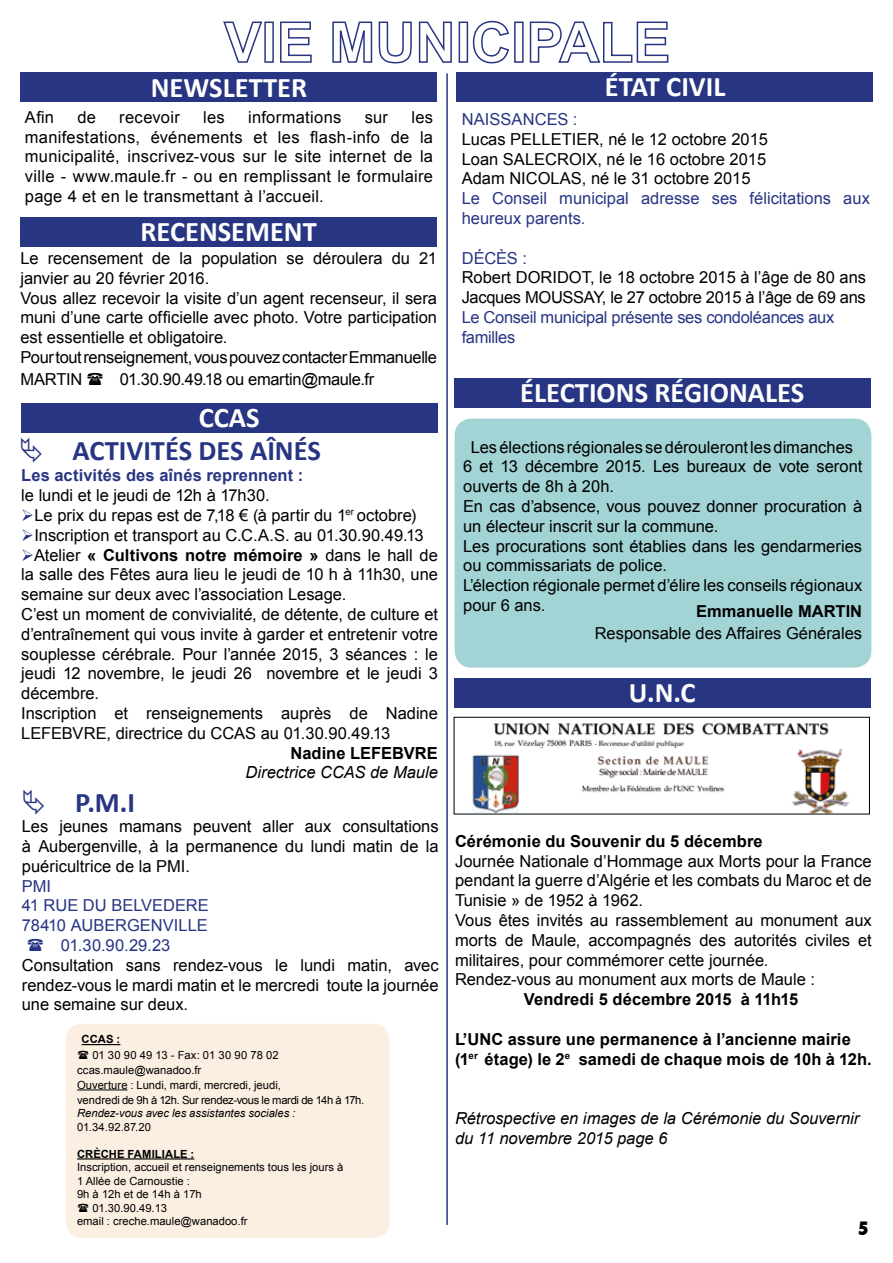
<style>
.page{position:relative;width:893px;height:1263px;background:#fff}
.page>*{position:absolute;margin:0;border:0;box-sizing:border-box;transform-origin:0 0}
.t1{font:700 28.5px "Calibri";color:#fff}
.t2{font:700 28.5px "Calibri";color:#283583}
.t3{font:800 condensed 18px "Futura";color:#000}
.t4{font:italic 16.65px "Arial";color:#000}
.t5{font:700 16.65px "Arial";letter-spacing:.005em;color:#000}
.t6{font:16.5px/19.8px "Arial";color:#000}
.t7{font:700 16.5px/19.8px "Arial";letter-spacing:.005em;color:#000}
.t8{font:16.5px/19.8px "Arial";color:#283583}
.t9{font:16.5px/19.8px "Arial";letter-spacing:-.02em;color:#000}
.t10{font:italic 16.5px/19.8px "Arial";color:#000}
.t11{font:16.5px/19.8px "Arial";letter-spacing:-.02em;color:#283583}
.t12{font:700 16.5px "Arial";letter-spacing:.005em;color:#283583}
.t13{font:16.5px "Arial";letter-spacing:.02em;color:#000}
.t14{font:11.25px/15.1px "Arial";color:#000}
.t15{font:italic 11.25px "Arial";color:#000}
.t16{font:700 11.25px "Arial";letter-spacing:.005em;color:#000}
.s1{color:#283583}
.s2{font-weight:700}
</style>
<div class="page">
<hr style="left:446px;top:73px;width:2px;height:1152px;background:#283583">
<svg style="left:223px;top:21px;width:40px;height:42px"></svg>
<div style="left:264px;top:22px;width:10px;height:41px;border:2px solid #283583"></div>
<svg style="left:280px;top:21px;width:32px;height:42px"></svg>
<svg style="left:332px;top:21px;width:120px;height:43px"></svg>
<div style="left:459px;top:22px;width:9px;height:41px;border:2px solid #283583"></div>
<svg style="left:472px;top:20px;width:37px;height:44px"></svg>
<div style="left:514px;top:22px;width:10px;height:41px;border:2px solid #283583"></div>
<svg style="left:529px;top:21px;width:140px;height:42px"></svg>
<div style="left:66px;top:1024px;width:324px;height:214px;background:#fbefe2;border-radius:16px"></div>
<hr style="left:82px;top:1044px;width:38px;height:1px;background:#000">
<hr style="left:77px;top:1089px;width:50px;height:1px;background:#000">
<hr style="left:77px;top:1158px;width:117px;height:1px;background:#000">
<div style="left:21px;top:403px;width:416px;height:30px;background:#283583"></div>
<img style="left:472px;top:722px;width:378px;height:90px">
<div style="left:454px;top:717px;width:416px;height:97px;border:1px solid #000"></div>
<div style="left:454px;top:678px;width:417px;height:30px;background:#283583"></div>
<div style="left:21px;top:73px;width:416px;height:29px;background:#283583"></div>
<div style="left:21px;top:217px;width:416px;height:30px;background:#283583"></div>
<div style="left:454px;top:379px;width:417px;height:29px;background:#283583"></div>
<div style="left:457px;top:72px;width:416px;height:30px;background:#283583"></div>
<div style="left:455px;top:419px;width:416px;height:249px;background:#a2d3d5;border-radius:17px"></div>
<h1 class="t1" style="left:151px;top:69px;width:158px">NEWSLETTER</h1>
<p class="t6" style="left:25px;top:107px;width:31px">Afin</p>
<p class="t6" style="left:77px;top:107px;width:20px">de</p>
<p class="t13" style="left:119px;top:106px;width:62px">recevoir</p>
<p class="t6" style="left:203px;top:107px;width:23px">les</p>
<p class="t13" style="left:248px;top:106px;width:95px">informations</p>
<p class="t6" style="left:365px;top:107px;width:25px">sur</p>
<p class="t6" style="left:25px;top:107px;width:410px;text-align:justify;text-indent:386px">les manifestations, événements et les flash-info de la municipalité, inscrivez-vous sur le site internet de la ville - www.maule.fr - ou en remplissant le formulaire page 4 et en le transmettant à l’accueil.</p>
<h1 class="t1" style="left:140px;top:213px;width:178px">RECENSEMENT</h1>
<p class="t6" style="left:20px;top:248px;width:418px">Le recensement de la population se déroulera du 21 janvier au 20 février 2016.<br>Vous allez recevoir la visite d’un agent recenseur, il sera muni d’une carte officielle avec photo. Votre participation est essentielle et obligatoire.<br>Pour tout renseignement, vous pouvez contacter Emmanuelle</p>
<p class="t6" style="left:20px;top:370px;width:63px">MARTIN</p>
<p class="t9" style="left:120px;top:370px;width:256px">01.30.90.49.18 ou emartin@maule.fr</p>
<h1 class="t1" style="left:199px;top:400px;width:62px">CCAS</h1>
<h1 class="t2" style="left:73px;top:432px;width:250px">ACTIVITÉS DES AÎNÉS</h1>
<p class="t12" style="left:21px;top:465px;width:284px">Les activités des aînés reprennent :</p>
<p class="t6" style="left:21px;top:486px;width:250px">le lundi et le jeudi de 12h à 17h30.</p>
<p class="t6" style="left:21px;top:505px;width:397px"><span class="s1">➢</span>Le prix du repas est de 7,18 € (à partir du 1<sup>er</sup> octobre)</p>
<p class="t6" style="left:21px;top:525px;width:404px"><span class="s1">➢</span>Inscription et transport au C.C.A.S. au 01.30.90.49.13</p>
<p class="t6" style="left:21px;top:545px;width:418px"><span class="s1">➢</span>Atelier <span class="s2">« Cultivons notre mémoire »</span> dans le hall de la salle des Fêtes aura lieu le jeudi de 10 h à 11h30, une semaine sur deux avec l’association Lesage.<br>C’est un moment de convivialité, de détente, de culture et d’entraînement qui vous invite à garder et entretenir votre souplesse cérébrale. Pour l’année 2015, 3 séances : le jeudi 12 novembre, le jeudi 26 novembre et le jeudi 3 décembre.<br>Inscription et renseignements auprès de Nadine LEFEBVRE, directrice du CCAS au 01.30.90.49.13</p>
<p class="t5" style="left:290px;top:742px;width:149px">Nadine LEFEBVRE</p>
<p class="t4" style="left:246px;top:762px;width:194px">Directrice CCAS de Maule</p>
<h1 class="t2" style="left:75px;top:784px;width:61px">P.M.I</h1>
<p class="t6" style="left:22px;top:817px;width:418px;text-align:justify">Les jeunes mamans peuvent aller aux consultations à Aubergenville, à la permanence du lundi matin de la puéricultrice de la PMI.</p>
<p class="t8" style="left:22px;top:876px;width:31px">PMI</p>
<p class="t8" style="left:22px;top:896px;width:189px">41 RUE DU BELVEDERE</p>
<p class="t8" style="left:22px;top:916px;width:187px">78410 AUBERGENVILLE</p>
<p class="t8" style="left:61px;top:935px;width:111px">01.30.90.29.23</p>
<p class="t6" style="left:22px;top:955px;width:418px;text-align:justify">Consultation sans rendez-vous le lundi matin, avec rendez-vous le mardi matin et le mercredi toute la journée une semaine sur deux.</p>
<p class="t16" style="left:82px;top:1032px;width:40px">CCAS :</p>
<p class="t14" style="left:77px;top:1047px;width:289px;text-indent:15px">01 30 90 49 13 - Fax: 01 30 90 78 02 ccas.maule@wanadoo.fr<br>Ouverture : Lundi, mardi, mercredi, jeudi,<br>vendredi de 9h à 12h. Sur rendez-vous le mardi de 14h à 17h.</p>
<p class="t15" style="left:77px;top:1106px;width:220px">Rendez-vous avec les assistantes sociales :</p>
<p class="t14" style="left:77px;top:1119px;width:76px">01.34.92.87.20</p>
<p class="t16" style="left:77px;top:1146px;width:119px">CRÈCHE FAMILIALE :</p>
<p class="t14" style="left:77px;top:1160px;width:268px">Inscription, accueil et renseignements tous les jours à</p>
<p class="t14" style="left:77px;top:1173px;width:114px">1 Allée de Carnoustie :</p>
<p class="t14" style="left:77px;top:1187px;width:126px">9h à 12h et de 14h à 17h</p>
<p class="t14" style="left:92px;top:1200px;width:76px">01.30.90.49.13</p>
<p class="t14" style="left:77px;top:1214px;width:172px">email : creche.maule@wanadoo.fr</p>
<h1 class="t1" style="left:605px;top:69px;width:122px">ÉTAT CIVIL</h1>
<p class="t8" style="left:462px;top:109px;width:117px">NAISSANCES :</p>
<p class="t6" style="left:462px;top:129px;width:308px;text-align:justify">Lucas PELLETIER, né le 12 octobre 2015<br>Loan SALECROIX, né le 16 octobre 2015<br>Adam NICOLAS, né le 31 octobre 2015</p>
<p class="t8" style="left:462px;top:189px;width:410px">Le Conseil municipal adresse ses félicitations aux heureux parents.</p>
<p class="t8" style="left:462px;top:248px;width:67px">DÉCÈS :</p>
<p class="t9" style="left:462px;top:268px;width:406px">Robert DORIDOT, le 18 octobre 2015 à l’âge de 80 ans<br>Jacques MOUSSAY, le 27 octobre 2015 à l’âge de 69 ans</p>
<p class="t11" style="left:462px;top:307px;width:374px">Le Conseil municipal présente ses condoléances aux familles</p>
<h1 class="t1" style="left:520px;top:374px;width:286px">ÉLECTIONS RÉGIONALES</h1>
<p class="t6" style="left:463px;top:437px;width:401px;text-indent:8px">Les élections régionales se dérouleront les dimanches 6 et 13 décembre 2015. Les bureaux de vote seront ouverts de 8h à 20h.<br>En cas d’absence, vous pouvez donner procuration à un électeur inscrit sur la commune.<br>Les procurations sont établies dans les gendarmeries ou commissariats de police.<br>L’élection régionale permet d’élire les conseils régionaux pour 6 ans.</p>
<p class="t7" style="left:696px;top:602px;width:167px">Emmanuelle MARTIN</p>
<p class="t6" style="left:595px;top:623px;width:269px">Responsable des Affaires Générales</p>
<h1 class="t1" style="left:629px;top:674px;width:68px">U.N.C</h1>
<p class="t7" style="left:455px;top:831px;width:309px">Cérémonie du Souvenir du 5 décembre</p>
<p class="t6" style="left:455px;top:851px;width:418px">Journée Nationale d’Hommage aux Morts pour la France pendant la guerre d’Algérie et les combats du Maroc et de Tunisie » de 1952 à 1962.<br>Vous êtes invités au rassemblement au monument aux morts de Maule, accompagnés des autorités civiles et militaires, pour commémorer cette journée.<br>Rendez-vous au monument aux morts de Maule :</p>
<p class="t7" style="left:524px;top:990px;width:276px">Vendredi 5 décembre 2015 à 11h15</p>
<p class="t7" style="left:455px;top:1029px;width:418px">L’UNC assure une permanence à l’ancienne mairie (1<sup>er</sup> étage) le 2<sup>e</sup> samedi de chaque mois de 10h à 12h.</p>
<p class="t10" style="left:455px;top:1108px;width:406px">Rétrospective en images de la Cérémonie du Souvernir du 11 novembre 2015 page 6</p>
<p class="t3" style="left:858px;top:1216px;width:12px">5</p>
</div>
